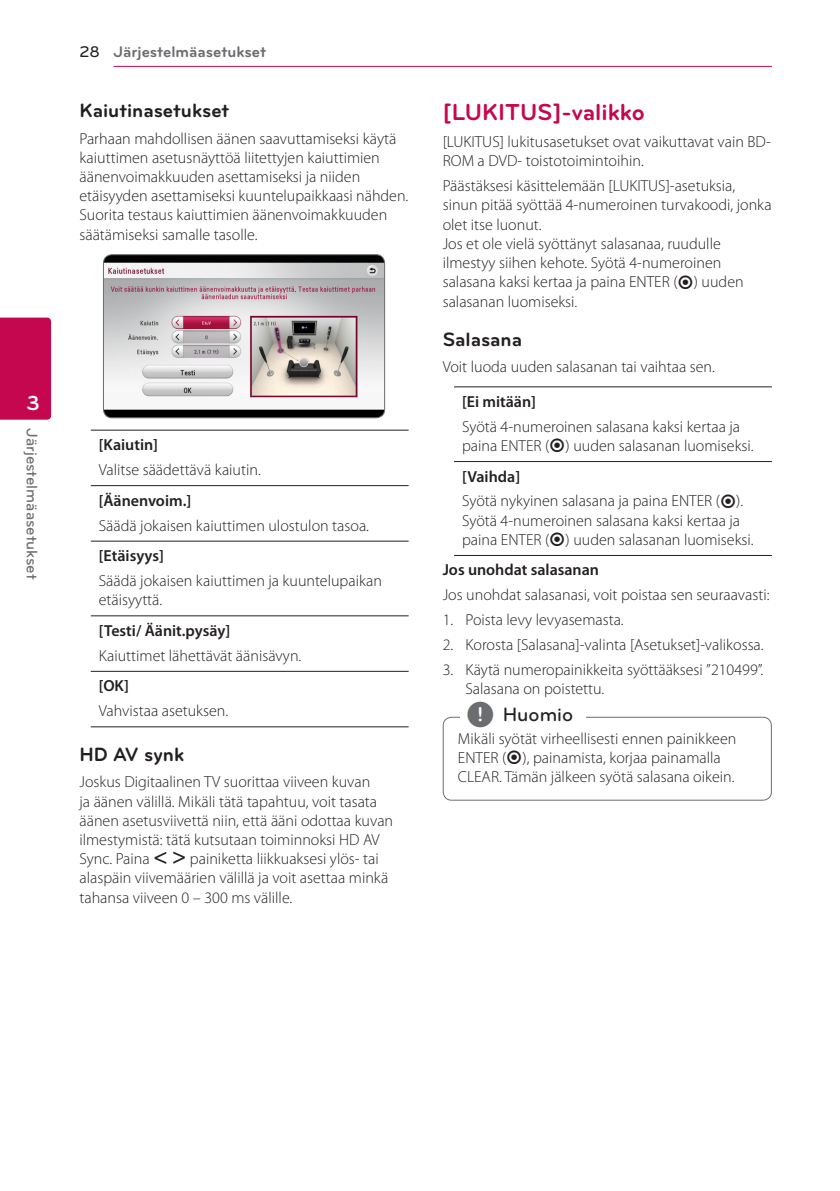
<style>
.page{position:relative;width:840px;height:1191px;background:#fff}
.page>*{position:absolute;margin:0;border:0;box-sizing:border-box;transform-origin:0 0}
.Title_2{font:700 24px "Bryant LG";color:#c50750}
.t1{font:700 21px "Bryant LG";color:#fff}
.Title_3{font:700 20px "Bryant LG";color:#231f20}
.t2{font:500 20px "Bryant LG";color:#231f20}
.Content_text_Light{font:300 16px/19.2px "Myriad Pro";color:#231f20}
.Content_text_Num{font:300 16px/19.2px "Myriad Pro";color:#231f20}
.Content_text_SemiBol{font:600 16px "Myriad Pro";color:#231f20}
.t3{font:700 16px "Bryant LG";color:#6c6d70}
.t4{font:500 16px "Bryant LG";color:#6c6d70}
.Content_text_Light-2{font:600 16px "Myriad Pro";color:#231f20}
.s1{font-weight:500;color:#231f20}
.s2{font-family:"UPSYS Common";font-weight:400}
.s3{font-family:"UPSYS Common";font-weight:400;font-size:30px;color:#6c6d70}
</style>
<div class="page">
<hr style="left:113px;top:66px;width:658px;height:1px;background:#c50750">
<div style="left:0;top:317px;width:51px;height:103px;background:#c50750"></div>
<img style="left:103px;top:255px;width:281px;height:163px">
<div style="left:103px;top:254px;width:282px;height:164px;border:1px solid #6c6d70;border-radius:9px"></div>
<hr style="left:91px;top:429px;width:317px;height:1px;background:#231f20">
<hr style="left:91px;top:485px;width:317px;height:1px;background:#231f20">
<hr style="left:91px;top:540px;width:317px;height:1px;background:#231f20">
<hr style="left:91px;top:615px;width:317px;height:1px;background:#231f20">
<hr style="left:91px;top:671px;width:317px;height:1px;background:#231f20">
<hr style="left:91px;top:726px;width:317px;height:1px;background:#231f20">
<hr style="left:454px;top:386px;width:317px;height:1px;background:#231f20">
<hr style="left:454px;top:461px;width:317px;height:1px;background:#231f20">
<hr style="left:454px;top:555px;width:317px;height:1px;background:#231f20">
<div style="left:442px;top:716px;width:329px;height:84px;border:1px solid #6c6d70;border-radius:9px"></div>
<div style="left:460px;top:711px;width:125px;height:19px;background:#fff"></div>
<h2 class="t1" style="left:26px;top:390px;width:15px">3</h2>
<p class="t4" style="left:42px;top:428px;width:153px;rotate:90deg">Järjestelmäasetukset</p>
<p class="t3" style="left:79px;top:42px;width:188px"><span class="s1">28</span> Järjestelmäasetukset</p>
<p class="Title_3" style="left:79px;top:98px;width:151px">Kaiutinasetukset</p>
<p class="Content_text_Light" style="left:79px;top:128px;width:330px">Parhaan mahdollisen äänen saavuttamiseksi käytä kaiuttimen asetusnäyttöä liitettyjen kaiuttimien äänenvoimakkuuden asettamiseksi ja niiden etäisyyden asettamiseksi kuuntelupaikkaasi nähden.<br>Suorita testaus kaiuttimien äänenvoimakkuuden säätämiseksi samalle tasolle.</p>
<p class="Content_text_SemiBol" style="left:99px;top:434px;width:61px">[Kaiutin]</p>
<p class="Content_text_Light" style="left:99px;top:460px;width:163px">Valitse säädettävä kaiutin.</p>
<p class="Content_text_SemiBol" style="left:99px;top:490px;width:94px">[Äänenvoim.]</p>
<p class="Content_text_Light" style="left:99px;top:515px;width:271px">Säädä jokaisen kaiuttimen ulostulon tasoa.</p>
<p class="Content_text_SemiBol" style="left:99px;top:545px;width:67px">[Etäisyys]</p>
<p class="Content_text_Light" style="left:99px;top:571px;width:285px">Säädä jokaisen kaiuttimen ja kuuntelupaikan etäisyyttä.</p>
<p class="Content_text_SemiBol" style="left:99px;top:620px;width:133px">[Testi/ Äänit.pysäy]</p>
<p class="Content_text_Light" style="left:99px;top:645px;width:204px">Kaiuttimet lähettävät äänisävyn.</p>
<p class="Content_text_SemiBol" style="left:99px;top:676px;width:32px">[OK]</p>
<p class="Content_text_Light" style="left:99px;top:701px;width:131px">Vahvistaa asetuksen.</p>
<p class="Title_3" style="left:79px;top:742px;width:106px">HD AV synk</p>
<p class="Content_text_Light" style="left:79px;top:772px;width:315px">Joskus Digitaalinen TV suorittaa viiveen kuvan<br>ja äänen välillä. Mikäli tätä tapahtuu, voit tasata äänen asetusviivettä niin, että ääni odottaa kuvan ilmestymistä: tätä kutsutaan toiminnoksi HD AV Sync. Paina <span class="s2">A D</span> painiketta liikkuaksesi ylös- tai alaspäin viivemäärien välillä ja voit asettaa minkä tahansa viiveen 0 – 300 ms välille.</p>
<p class="Title_2" style="left:442px;top:97px;width:204px">[LUKITUS]-valikko</p>
<p class="Content_text_Light" style="left:442px;top:132px;width:329px">[LUKITUS] lukitusasetukset ovat vaikuttavat vain BD-<br>ROM a DVD- toistotoimintoihin.</p>
<p class="Content_text_Light" style="left:442px;top:176px;width:330px">Päästäksesi käsittelemään [LUKITUS]-asetuksia, sinun pitää syöttää 4-numeroinen turvakoodi, jonka olet itse luonut.<br>Jos et ole vielä syöttänyt salasanaa, ruudulle ilmestyy siihen kehote. Syötä 4-numeroinen salasana kaksi kertaa ja paina ENTER (<span class="s2">b</span>) uuden salasanan luomiseksi.</p>
<p class="Title_3" style="left:442px;top:327px;width:81px">Salasana</p>
<p class="Content_text_Light" style="left:442px;top:357px;width:274px">Voit luoda uuden salasanan tai vaihtaa sen.</p>
<p class="Content_text_SemiBol" style="left:462px;top:391px;width:75px">[Ei mitään]</p>
<p class="Content_text_Light" style="left:462px;top:416px;width:293px">Syötä 4-numeroinen salasana kaksi kertaa ja paina ENTER (<span class="s2">b</span>) uuden salasanan luomiseksi.</p>
<p class="Content_text_SemiBol" style="left:462px;top:466px;width:60px">[Vaihda]</p>
<p class="Content_text_Light" style="left:462px;top:491px;width:293px">Syötä nykyinen salasana ja paina ENTER (<span class="s2">b</span>).<br>Syötä 4-numeroinen salasana kaksi kertaa ja paina ENTER (<span class="s2">b</span>) uuden salasanan luomiseksi.</p>
<p class="Content_text_Light-2" style="left:442px;top:559px;width:158px">Jos unohdat salasanan</p>
<p class="Content_text_Light" style="left:442px;top:585px;width:328px">Jos unohdat salasanasi, voit poistaa sen seuraavasti:</p>
<p class="Content_text_Num" style="left:442px;top:609px;width:182px">1. Poista levy levyasemasta.</p>
<p class="Content_text_Num" style="left:442px;top:634px;width:322px">2. Korosta [Salasana]-valinta [Asetukset]-valikossa.</p>
<p class="Content_text_Num" style="left:465px;top:659px;width:299px;text-indent:-23px">3. Käytä numeropainikkeita syöttääksesi ”210499”.<br>Salasana on poistettu.</p>
<p class="Content_text_Light" style="left:457px;top:729px;width:280px">Mikäli syötät virheellisesti ennen painikkeen<br>ENTER (<span class="s2">b</span>), painamista, korjaa painamalla<br>CLEAR. Tämän jälkeen syötä salasana oikein.</p>
<p class="t2" style="left:466px;top:702px;width:108px"><span class="s3">,</span> Huomio</p>
</div>
